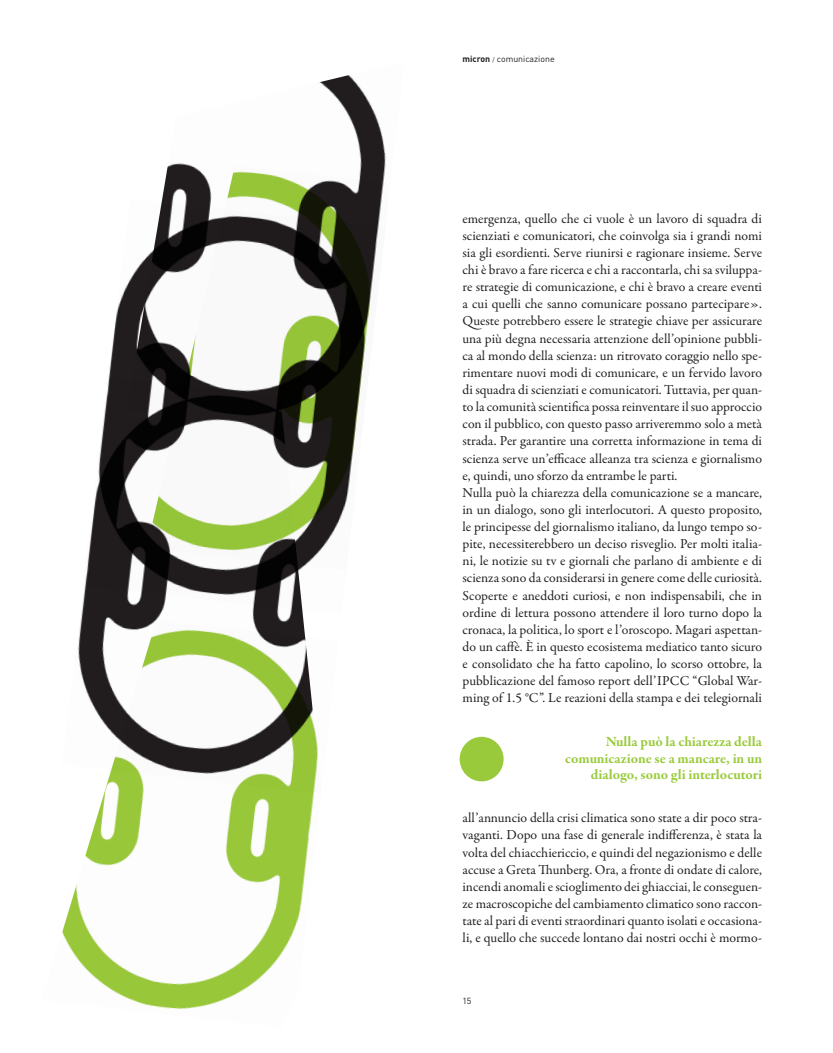
<style>
.page{position:relative;width:833px;height:1053px;background:#fff}
.page>*{position:absolute;margin:0;border:0;box-sizing:border-box;transform-origin:0 0}
.t1{font:700 14.38px/16.2px "Garamond Premr Pro";letter-spacing:-.005em;color:#99ca3b;text-align:right}
.t2{font:13.75px/17.1px "Garamond Premr Pro";color:#231f20}
.t3{font:8.75px "DIN";color:#231f20}
.s1{font-weight:700}
.s2{font-size:6.25px}
</style>
<div class="page">
<div style="left:459px;top:736px;width:44px;height:45px;background:#99ca3b;border-radius:50%"></div>
<img style="left:170px;top:75px;width:216px;height:90px">
<img style="left:108px;top:256px;width:39px;height:121px">
<img style="left:147px;top:165px;width:239px;height:385px">
<img style="left:80px;top:377px;width:241px;height:243px">
<img style="left:62px;top:620px;width:256px;height:389px">
<p class="t3" style="left:462px;top:54px;width:94px"><span class="s1">micron</span> <span class="s2">/</span> comunicazione</p>
<p class="t2" style="left:462px;top:210px;width:301px">emergenza, quello che ci vuole è un lavoro di squadra di scienziati e comunicatori, che coinvolga sia i grandi nomi sia gli esordienti. Serve riunirsi e ragionare insieme. Serve chi è bravo a fare ricerca e chi a raccontarla, chi sa sviluppa&shy;re strategie di comunicazione, e chi è bravo a creare eventi a cui quelli che sanno comunicare possano partecipare».<br>Queste potrebbero essere le strategie chiave per assicurare una più degna necessaria attenzione dell’opinione pubbli&shy;ca al mondo della scienza: un ritrovato coraggio nello spe&shy;rimentare nuovi modi di comunicare, e un fervido lavoro di squadra di scienziati e comunicatori. Tuttavia, per quan&shy;to la comunità scientifica possa reinventare il suo approccio con il pubblico, con questo passo arriveremmo solo a metà strada. Per garantire una corretta informazione in tema di scienza serve un’efficace alleanza tra scienza e giornalismo e, quindi, uno sforzo da entrambe le parti.<br>Nulla può la chiarezza della comunicazione se a mancare, in un dialogo, sono gli interlocutori. A questo proposito, le principesse del giornalismo italiano, da lungo tempo so&shy;pite, necessiterebbero un deciso risveglio. Per molti italia&shy;ni, le notizie su tv e giornali che parlano di ambiente e di scienza sono da considerarsi in genere come delle curiosità.<br>Scoperte e aneddoti curiosi, e non indispensabili, che in ordine di lettura possono attendere il loro turno dopo la cronaca, la politica, lo sport e l’oroscopo. Magari aspettan&shy;do un caffè. È in questo ecosistema mediatico tanto sicuro e consolidato che ha fatto capolino, lo scorso ottobre, la pubblicazione del famoso report dell’IPCC “Global War&shy;ming of 1.5 °C”. Le reazioni della stampa e dei telegiornali</p>
<p class="t1" style="left:565px;top:733px;width:198px">Nulla può la chiarezza della comunicazione se a mancare, in un dialogo, sono gli interlocutori</p>
<p class="t2" style="left:462px;top:809px;width:301px;text-align:justify">all’annuncio della crisi climatica sono state a dir poco stra&shy;vaganti. Dopo una fase di generale indifferenza, è stata la volta del chiacchiericcio, e quindi del negazionismo e delle accuse a Greta Thunberg. Ora, a fronte di ondate di calore, incendi anomali e scioglimento dei ghiacciai, le conseguen&shy;ze macroscopiche del cambiamento climatico sono raccon&shy;tate al pari di eventi straordinari quanto isolati e occasiona&shy;li, e quello che succede lontano dai nostri occhi è mormo-</p>
<p class="t3" style="left:462px;top:995px;width:10px">15</p>
</div>
